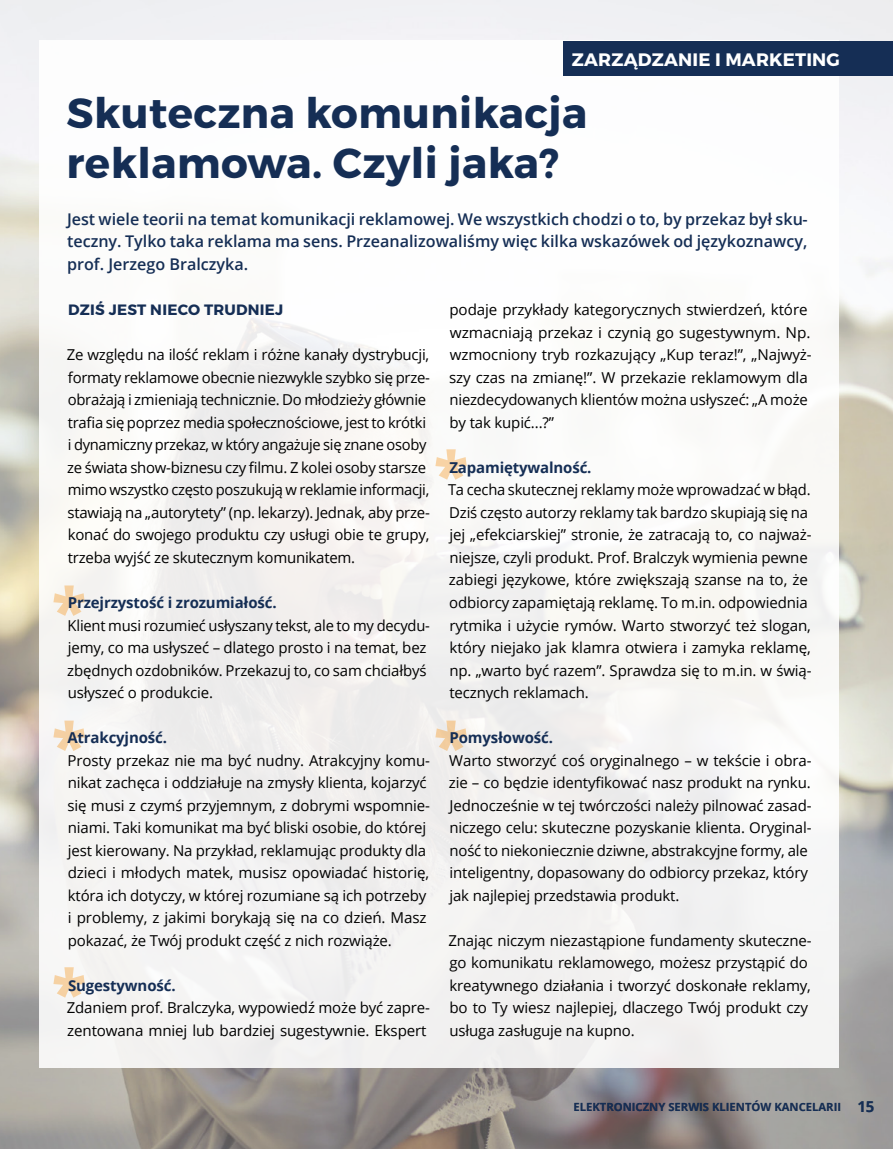
<style>
.page{position:relative;width:893px;height:1149px;background:#fff}
.page>*{position:absolute;margin:0;border:0;box-sizing:border-box;transform-origin:0 0}
.t1{font:42px/50.4px "Trueno Bd";letter-spacing:.01em;color:#152e55}
.t2{font:18px "Trueno Bd";letter-spacing:.01em;color:#fff}
.t3{font:600 16.2px/22.5px "Open Sans";color:#152e55;text-align:justify}
.t4{font:15px/22.5px "Open Sans";letter-spacing:-.01em;color:#000}
.t5{font:700 15px "Open Sans";letter-spacing:-.01em;color:#152e55}
.t6{font:15px "Trueno Bd";letter-spacing:.015em;color:#152e55}
.t7{font:700 11.25px "Open Sans";color:#152e55}
.s1{font-size:15px}
</style>
<div class="page">
<img style="left:0;top:0;width:893px;height:1148px">
<div style="left:40px;top:41px;width:799px;height:1026px;background:#f7f7f5"></div>
<svg style="left:53px;top:585px;width:32px;height:30px"></svg>
<svg style="left:435px;top:449px;width:32px;height:30px"></svg>
<svg style="left:435px;top:720px;width:32px;height:30px"></svg>
<svg style="left:53px;top:720px;width:32px;height:30px"></svg>
<svg style="left:53px;top:967px;width:32px;height:30px"></svg>
<div style="left:564px;top:41px;width:329px;height:34px;background:#152e55"></div>
<p class="t2" style="left:572px;top:48px;width:270px">ZARZĄDZANIE I MARKETING</p>
<h1 class="t1" style="left:67px;top:88px;width:522px">Skuteczna komunikacja reklamowa. Czyli jaka?</h1>
<p class="t3" style="left:67px;top:207px;width:742px">Jest wiele teorii na temat komunikacji reklamowej. We wszystkich chodzi o to, by przekaz był sku&shy;teczny. Tylko taka reklama ma sens. Przeanalizowaliśmy więc kilka wskazówek od językoznawcy, prof. Jerzego Bralczyka.</p>
<p class="t6" style="left:68px;top:300px;width:217px">DZIŚ JEST NIECO TRUDNIEJ</p>
<p class="t4" style="left:67px;top:343px;width:365px">Ze względu na ilość reklam i różne kanały dystrybucji, formaty reklamowe obecnie niezwykle szybko się prze&shy;obrażają i zmieniają technicznie. Do młodzieży głównie trafia się poprzez media społecznościowe, jest to krótki i dynamiczny przekaz, w który angażuje się znane osoby ze świata show-biznesu czy filmu. Z kolei osoby starsze mimo wszystko często poszukują w reklamie informacji, stawiają na „autorytety” (np. lekarzy). Jednak, aby prze&shy;konać do swojego produktu czy usługi obie te grupy, trzeba wyjść ze skutecznym komunikatem.</p>
<p class="t5" style="left:68px;top:591px;width:210px">Przejrzystość i zrozumiałość.</p>
<p class="t4" style="left:67px;top:613px;width:364px">Klient musi rozumieć usłyszany tekst, ale to my decydu&shy;jemy, co ma usłyszeć – dlatego prosto i na temat, bez zbędnych ozdobników. Przekazuj to, co sam chciałbyś usłyszeć o produkcie.</p>
<p class="t5" style="left:67px;top:726px;width:101px">Atrakcyjność.</p>
<p class="t4" style="left:68px;top:748px;width:364px">Prosty przekaz nie ma być nudny. Atrakcyjny komu&shy;nikat zachęca i oddziałuje na zmysły klienta, kojarzyć się musi z czymś przyjemnym, z dobrymi wspomnie&shy;niami. Taki komunikat ma być bliski osobie, do której jest kierowany. Na przykład, reklamując produkty dla dzieci i młodych matek, musisz opowiadać historię, która ich dotyczy, w której rozumiane są ich potrzeby i problemy, z jakimi borykają się na co dzień. Masz pokazać, że Twój produkt część z nich rozwiąże.</p>
<p class="t5" style="left:68px;top:974px;width:109px">Sugestywność.</p>
<p class="t4" style="left:67px;top:995px;width:365px">Zdaniem prof. Bralczyka, wypowiedź może być zapre&shy;zentowana mniej lub bardziej sugestywnie. Ekspert</p>
<p class="t4" style="left:449px;top:298px;width:364px">podaje przykłady kategorycznych stwierdzeń, które wzmacniają przekaz i czynią go sugestywnym. Np. wzmocniony tryb rozkazujący „Kup teraz!”, „Najwyż&shy;szy czas na zmianę!”. W przekazie reklamowym dla niezdecydowanych klientów można usłyszeć: „A może by tak kupić...?”</p>
<p class="t5" style="left:449px;top:456px;width:144px">Zapamiętywalność.</p>
<p class="t4" style="left:448px;top:478px;width:365px">Ta cecha skutecznej reklamy może wprowadzać w błąd.<br>Dziś często autorzy reklamy tak bardzo skupiają się na jej „efekciarskiej” stronie, że zatracają to, co najważ&shy;niejsze, czyli produkt. Prof. Bralczyk wymienia pewne zabiegi językowe, które zwiększają szanse na to, że odbiorcy zapamiętają reklamę. To m.in. odpowiednia rytmika i użycie rymów. Warto stworzyć też slogan, który niejako jak klamra otwiera i zamyka reklamę, np. „warto być razem”. Sprawdza się to m.in. w świą&shy;tecznych reklamach.</p>
<p class="t5" style="left:449px;top:726px;width:105px">Pomysłowość.</p>
<p class="t4" style="left:449px;top:748px;width:364px">Warto stworzyć coś oryginalnego – w tekście i obra&shy;zie – co będzie identyfikować nasz produkt na rynku.<br>Jednocześnie w tej twórczości należy pilnować zasad&shy;niczego celu: skuteczne pozyskanie klienta. Oryginal&shy;ność to niekoniecznie dziwne, abstrakcyjne formy, ale inteligentny, dopasowany do odbiorcy przekaz, który jak najlepiej przedstawia produkt.</p>
<p class="t4" style="left:448px;top:928px;width:365px">Znając niczym niezastąpione fundamenty skuteczne&shy;go komunikatu reklamowego, możesz przystąpić do kreatywnego działania i tworzyć doskonałe reklamy, bo to Ty wiesz najlepiej, dlaczego Twój produkt czy usługa zasługuje na kupno.</p>
<p class="t7" style="left:573px;top:1099px;width:303px">ELEKTRONICZNY SERWIS KLIENTÓW KANCELARII <span class="s1">15</span></p>
</div>
